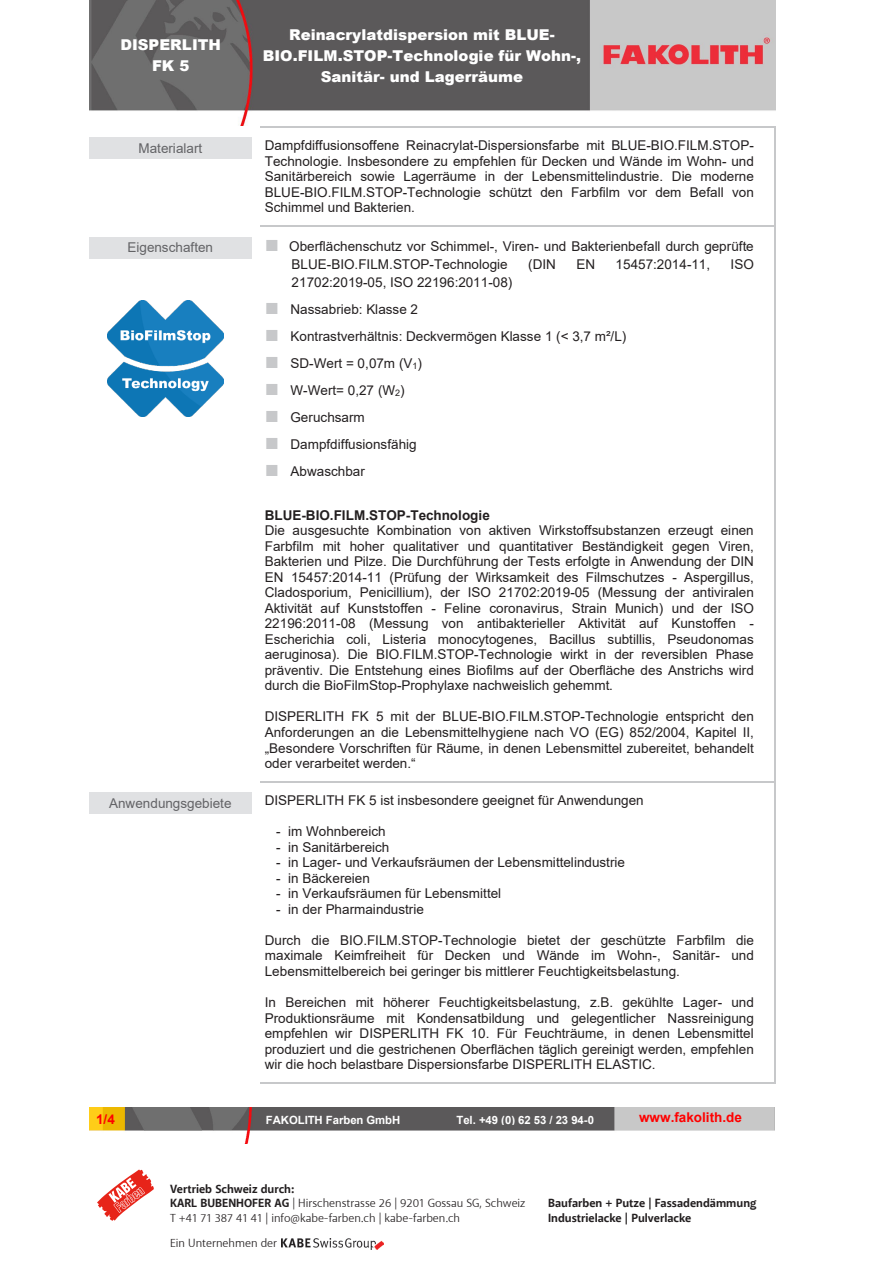
<style>
.page{position:relative;width:893px;height:1263px;background:#fff}
.page>*{position:absolute;margin:0;border:0;box-sizing:border-box;transform-origin:0 0}
.t1{font:900 15px/21.3px "Arial";color:#fff;text-align:center}
.t2{font:13.5px/15.6px "Arial";letter-spacing:.005em;color:#231f20;text-align:justify}
.t3{font:13.5px "Arial";letter-spacing:.005em;color:#636366}
.t4{font:700 13.5px "Arial";color:#f00}
.t5{font:12px "Akagi Pro";color:#231f20}
.t6{font:700 12px "Akagi Pro";color:#231f20}
.t7{font:700 11.4px "Arial";letter-spacing:-.005em;color:#fff}
.s1{font-weight:900;font-size:24px;color:#c7c8ca}
.s2{font-size:9px}
.s3{font-weight:700}
</style>
<div class="page">
<svg style="left:97px;top:1169px;width:57px;height:52px"></svg>
<img style="left:90px;top:0;width:685px;height:127px">
<img style="left:90px;top:1108px;width:684px;height:35px">
<div style="left:89px;top:138px;width:162px;height:21px;background:#e0e1e3"></div>
<hr style="left:260px;top:127px;width:515px;height:1px;background:#c7c8ca">
<hr style="left:775px;top:138px;width:1px;height:88px;background:#c7c8ca">
<div style="left:89px;top:237px;width:162px;height:21px;background:#e0e1e3"></div>
<hr style="left:260px;top:226px;width:515px;height:1px;background:#c7c8ca">
<hr style="left:775px;top:237px;width:1px;height:545px;background:#c7c8ca">
<div style="left:89px;top:793px;width:162px;height:21px;background:#e0e1e3"></div>
<hr style="left:260px;top:782px;width:515px;height:1px;background:#c7c8ca">
<hr style="left:260px;top:1083px;width:515px;height:1px;background:#c7c8ca">
<hr style="left:775px;top:793px;width:1px;height:290px;background:#c7c8ca">
<img style="left:107px;top:301px;width:116px;height:116px">
<img style="left:281px;top:1238px;width:103px;height:12px">
<p class="t1" style="left:120px;top:34px;width:102px">DISPERLITH<br>FK 5</p>
<p class="t1" style="left:263px;top:23px;width:320px">Reinacrylatdispersion mit BLUE-<br>BIO.FILM.STOP-Technologie für Wohn-,<br>Sanitär- und Lagerräume</p>
<p class="t3" style="left:138px;top:139px;width:65px">Materialart</p>
<p class="t2" style="left:265px;top:138px;width:491px">Dampfdiffusionsoffene Reinacrylat-Dispersionsfarbe mit BLUE-BIO.FILM.STOP-Technologie. Insbesondere zu empfehlen für Decken und Wände im Wohn- und Sanitärbereich sowie Lagerräume in der Lebensmittelindustrie. Die moderne BLUE-BIO.FILM.STOP-Technologie schützt den Farbfilm vor dem Befall von Schimmel und Bakterien.</p>
<p class="t3" style="left:127px;top:238px;width:87px">Eigenschaften</p>
<p class="t2" style="left:292px;top:237px;width:464px;line-height:18px;text-indent:-27px"><span class="s1">■</span> Oberflächenschutz vor Schimmel-, Viren- und Bakterienbefall durch geprüfte<br>BLUE-BIO.FILM.STOP-Technologie</p>
<p class="t2" style="left:528px;top:257px;width:29px">(DIN</p>
<p class="t2" style="left:576px;top:257px;width:20px">EN</p>
<p class="t2" style="left:616px;top:257px;width:96px">15457:2014-11,</p>
<p class="t2" style="left:731px;top:257px;width:25px">ISO</p>
<p class="t2" style="left:292px;top:275px;width:222px">21702:2019-05, ISO 22196:2011-08)</p>
<p class="t2" style="left:265px;top:302px;width:155px"><span class="s1">■</span> Nassabrieb: Klasse 2</p>
<p class="t2" style="left:265px;top:329px;width:363px"><span class="s1">■</span> Kontrastverhältnis: Deckvermögen Klasse 1 (&lt; 3,7 m²/L)</p>
<p class="t2" style="left:265px;top:356px;width:159px"><span class="s1">■</span> SD-Wert = 0,07m (V<span class="s2">1</span>)</p>
<p class="t2" style="left:265px;top:383px;width:142px"><span class="s1">■</span> W-Wert= 0,27 (W<span class="s2">2</span>)</p>
<p class="t2" style="left:265px;top:410px;width:101px"><span class="s1">■</span> Geruchsarm</p>
<p class="t2" style="left:265px;top:437px;width:153px"><span class="s1">■</span> Dampfdiffusionsfähig</p>
<p class="t2" style="left:265px;top:464px;width:102px"><span class="s1">■</span> Abwaschbar</p>
<p class="t2" style="left:265px;top:507px;width:491px;text-align:left"><span class="s3">BLUE-BIO.FILM.STOP-Technologie<br></span>Die ausgesuchte Kombination von aktiven Wirkstoffsubstanzen erzeugt einen Farbfilm mit hoher qualitativer und quantitativer Beständigkeit gegen Viren, Bakterien und Pilze. Die Durchführung der Tests erfolgte in Anwendung der DIN EN 15457:2014-11 (Prüfung der Wirksamkeit des Filmschutzes - Aspergillus, Cladosporium, Penicillium), der ISO 21702:2019-05 (Messung der antiviralen Aktivität auf Kunststoffen - Feline coronavirus, Strain Munich) und der ISO 22196:2011-08 (Messung von antibakterieller Aktivität auf Kunstoffen - Escherichia coli, Listeria monocytogenes, Bacillus subtillis, Pseudonomas aeruginosa). Die BIO.FILM.STOP-Technologie wirkt in der reversiblen Phase präventiv. Die Entstehung eines Biofilms auf der Oberfläche des Anstrichs wird durch die BioFilmStop-Prophylaxe nachweislich gehemmt.</p>
<p class="t2" style="left:265px;top:709px;width:491px">DISPERLITH FK 5 mit der BLUE-BIO.FILM.STOP-Technologie entspricht den Anforderungen an die Lebensmittelhygiene nach VO (EG) 852/2004, Kapitel II, „Besondere Vorschriften für Räume, in denen Lebensmittel zubereitet, behandelt oder verarbeitet werden.“</p>
<p class="t3" style="left:109px;top:794px;width:124px">Anwendungsgebiete</p>
<p class="t2" style="left:265px;top:793px;width:381px">DISPERLITH FK 5 ist insbesondere geeignet für Anwendungen</p>
<p class="t2" style="left:276px;top:823px;width:111px">- im Wohnbereich</p>
<p class="t2" style="left:276px;top:839px;width:115px">- in Sanitärbereich</p>
<p class="t2" style="left:276px;top:855px;width:350px">- in Lager- und Verkaufsräumen der Lebensmittelindustrie</p>
<p class="t2" style="left:276px;top:870px;width:95px">- in Bäckereien</p>
<p class="t2" style="left:276px;top:886px;width:227px">- in Verkaufsräumen für Lebensmittel</p>
<p class="t2" style="left:276px;top:901px;width:149px">- in der Pharmaindustrie</p>
<p class="t2" style="left:265px;top:932px;width:491px">Durch die BIO.FILM.STOP-Technologie bietet der geschützte Farbfilm die maximale Keimfreiheit für Decken und Wände im Wohn-, Sanitär- und Lebensmittelbereich bei geringer bis mittlerer Feuchtigkeitsbelastung.</p>
<p class="t2" style="left:265px;top:994px;width:491px">In Bereichen mit höherer Feuchtigkeitsbelastung, z.B. gekühlte Lager- und Produktionsräume mit Kondensatbildung und gelegentlicher Nassreinigung empfehlen wir DISPERLITH FK 10. Für Feuchträume, in denen Lebensmittel produziert und die gestrichenen Oberflächen täglich gereinigt werden, empfehlen wir die hoch belastbare Dispersionsfarbe DISPERLITH ELASTIC.</p>
<p class="t4" style="left:96px;top:1109px;width:20px">1/4</p>
<p class="t4" style="left:639px;top:1108px;width:104px">www.fakolith.de</p>
<p class="t7" style="left:266px;top:1112px;width:136px">FAKOLITH Farben GmbH</p>
<p class="t7" style="left:456px;top:1112px;width:139px">Tel. +49 (0) 62 53 / 23 94-0</p>
<p class="t6" style="left:170px;top:1181px;width:126px">Vertrieb Schweiz durch:</p>
<p class="t5" style="left:170px;top:1196px;width:357px"><span class="s3">KARL BUBENHOFER AG</span> | Hirschenstrasse 26 | 9201 Gossau SG, Schweiz</p>
<p class="t6" style="left:548px;top:1196px;width:210px">Baufarben + Putze | Fassadendämmung</p>
<p class="t5" style="left:170px;top:1210px;width:292px">T +41 71 387 41 41 | info@kabe-farben.ch | kabe-farben.ch</p>
<p class="t6" style="left:548px;top:1210px;width:145px">Industrielacke | Pulverlacke</p>
<p class="t5" style="left:170px;top:1235px;width:109px">Ein Unternehmen der</p>
</div>
